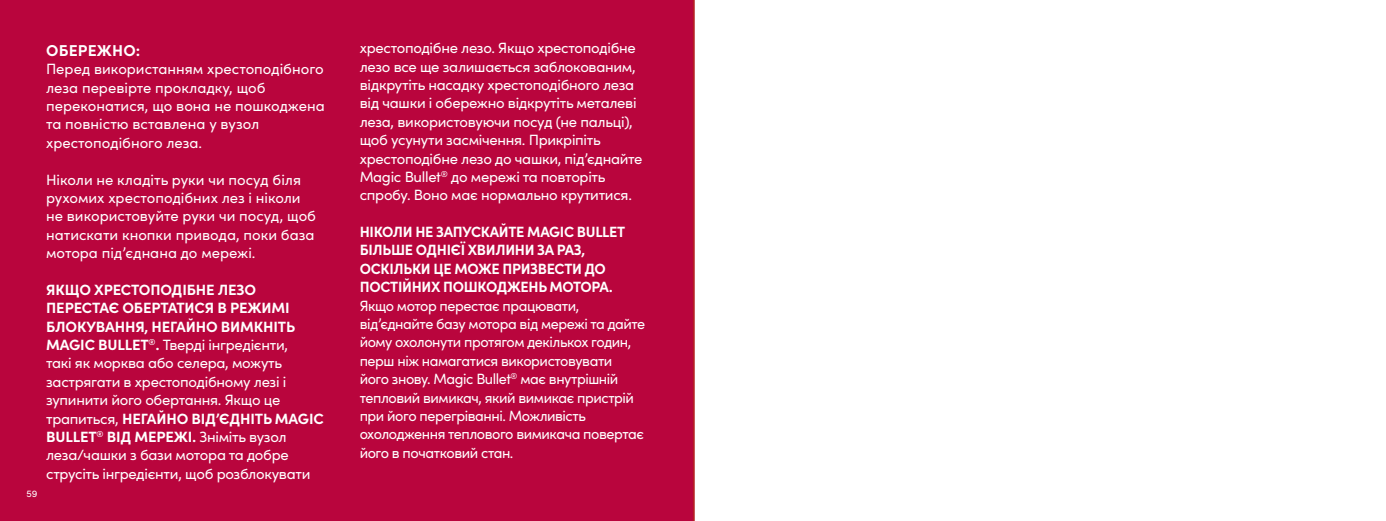
<style>
.page{position:relative;width:1386px;height:521px;background:#fff}
.page>*{position:absolute;margin:0;border:0;box-sizing:border-box;transform-origin:0 0}
.Body_Text{font:700 15.75px "Sofia Pro";letter-spacing:.01em;color:#fff}
.Body_Text-2{font:14.88px/18.4px "Sofia Pro";letter-spacing:-.02em;color:#fff}
.Body_Text-3{font:14.88px/18.4px "Sofia Pro";color:#fff}
.t1{font:9.62px "Sofia Pro";color:#fff}
.s1{font-weight:700}
</style>
<div class="page">
<div style="left:0;top:0;width:695px;height:521px;background:#b9053d"></div>
<p class="t1" style="left:27px;top:487px;width:12px">59</p>
<p class="Body_Text" style="left:46px;top:38px;width:96px">ОБЕРЕЖНО:</p>
<p class="Body_Text-3" style="left:46px;top:59px;width:280px">Перед використанням хрестоподібного леза перевірте прокладку, щоб переконатися, що вона не пошкоджена та повністю вставлена у вузол хрестоподібного леза.</p>
<p class="Body_Text-3" style="left:46px;top:169px;width:271px">Ніколи не кладіть руки чи посуд біля рухомих хрестоподібних лез і ніколи не використовуйте руки чи посуд, щоб натискати кнопки привода, поки база мотора під’єднана до мережі.</p>
<p class="Body_Text-2" style="left:46px;top:280px;width:279px"><span class="s1">ЯКЩО ХРЕСТОПОДІБНЕ ЛЕЗО ПЕРЕСТАЄ ОБЕРТАТИСЯ В РЕЖИМІ БЛОКУВАННЯ, НЕГАЙНО ВИМКНІТЬ MAGIC BULLET</span><sup>®</sup><span class="s1">.</span> Тверді інгредієнти,<br>такі як морква або селера, можуть застрягати в хрестоподібному лезі і зупинити його обертання. Якщо це трапиться, <span class="s1">НЕГАЙНО ВІД’ЄДНІТЬ MAGIC BULLET</span><sup>®</sup> <span class="s1">ВІД МЕРЕЖІ.</span> Зніміть вузол леза/чашки з бази мотора та добре струсіть інгредієнти, щоб розблокувати</p>
<p class="Body_Text-2" style="left:360px;top:38px;width:284px">хрестоподібне лезо. Якщо хрестоподібне лезо все ще залишається заблокованим, відкрутіть насадку хрестоподібного леза від чашки і обережно відкрутіть металеві леза, використовуючи посуд (не пальці), щоб усунути засмічення. Прикріпіть хрестоподібне лезо до чашки, під’єднайте Magic Bullet<sup>®</sup> до мережі та повторіть спробу. Воно має нормально крутитися.</p>
<p class="Body_Text-2" style="left:360px;top:222px;width:287px"><span class="s1">НІКОЛИ НЕ ЗАПУСКАЙТЕ MAGIC BULLET БІЛЬШЕ ОДНІЄЇ ХВИЛИНИ ЗА РАЗ, ОСКІЛЬКИ ЦЕ МОЖЕ ПРИЗВЕСТИ ДО ПОСТІЙНИХ ПОШКОДЖЕНЬ МОТОРА.<br></span>Якщо мотор перестає працювати, від’єднайте базу мотора від мережі та дайте йому охолонути протягом декількох годин, перш ніж намагатися використовувати його знову. Magic Bullet<sup>®</sup> має внутрішній тепловий вимикач, який вимикає пристрій при його перегріванні. Можливість охолодження теплового вимикача повертає його в початковий стан.</p>
</div>
